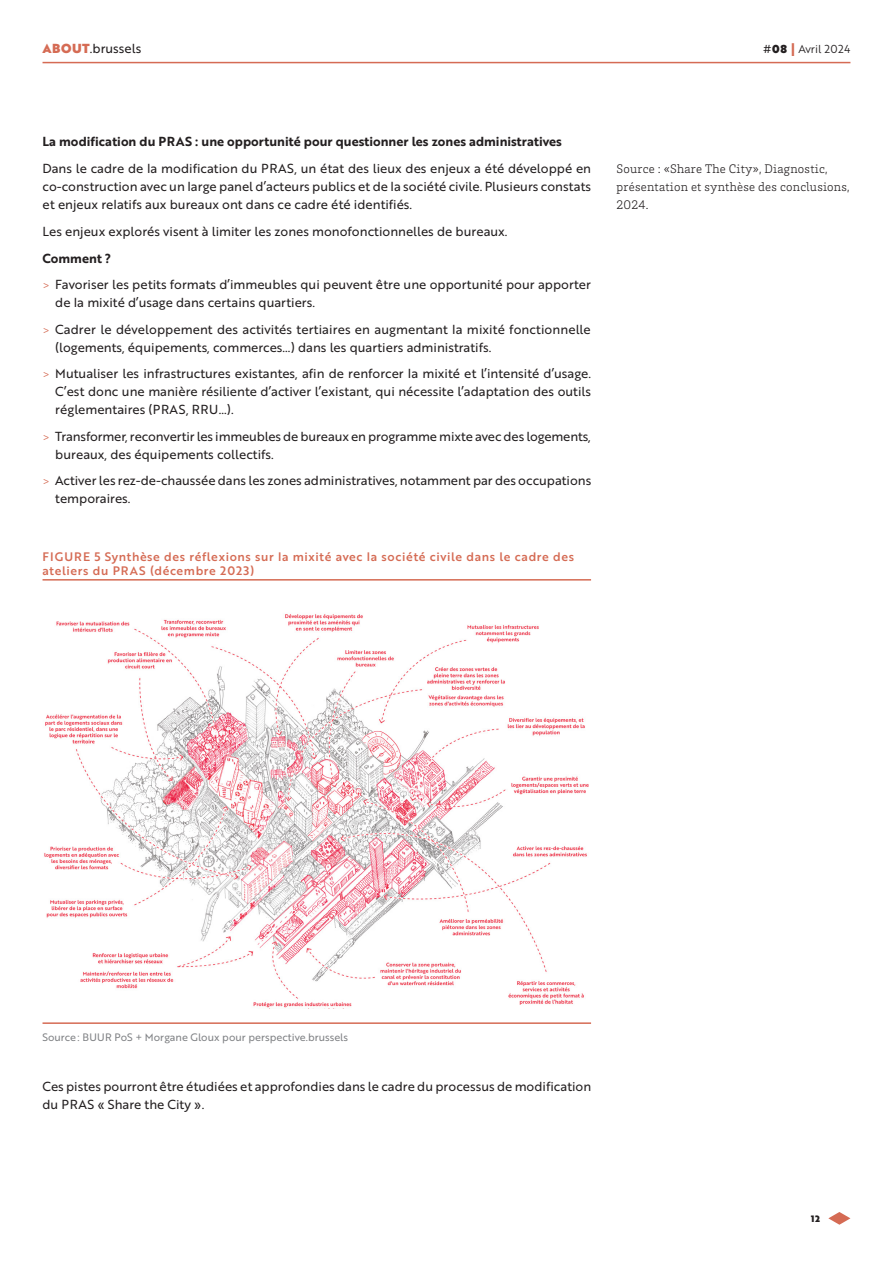
<style>
.page{position:relative;width:893px;height:1263px;background:#fff}
.page>*{position:absolute;margin:0;border:0;box-sizing:border-box;transform-origin:0 0}
._1-Body_Brother{font:12.75px/18px "Brother 1816 Regular";color:#231f20}
._1-Body_Brother-2{font:12.75px "Brother 1816 Bold";color:#231f20}
.Titre_niveau_5{font:300 12.75px/18px "Brix Slab";letter-spacing:.02em;color:#231f20}
.TAB_GRAPH_Titres{font:12px/13.5px "Brother 1816 Medium";letter-spacing:.05em;color:#d56b54}
.t1{font:11.25px "Brother 1816 Book";color:#231f20}
.Source_Note_Tab_Grap{font:10.5px "Brother 1816 Regular";color:#808285}
.t2{font:9px "Brother 1816 Black";color:#231f20}
.s1{font-family:"Brother 1816 Black";color:#d56b54}
.s2{font-family:"Brother 1816 Regular"}
.s3{font-family:"Brother 1816 Black"}
.s4{font-family:"Brother 1816 Bold";font-size:15px;color:#d56b54}
.s5{font-family:"Brix Slab";font-weight:300;color:#d56b54}
</style>
<div class="page">
<svg style="left:828px;top:1212px;width:22px;height:13px"></svg>
<hr style="left:43px;top:62px;width:807px;height:1px;background:#d56b54">
<img style="left:44px;top:614px;width:545px;height:395px">
<hr style="left:43px;top:1022px;width:548px;height:2px;background:#d56b54">
<hr style="left:43px;top:579px;width:548px;height:2px;background:#d56b54">
<p class="_1-Body_Brother" style="left:43px;top:39px;width:100px"><span class="s1">ABOUT</span>.brussels</p>
<p class="t1" style="left:763px;top:41px;width:89px"><span class="s2">#</span><span class="s3">08</span> <span class="s4">|</span> Avril 2024</p>
<p class="_1-Body_Brother-2" style="left:43px;top:131px;width:521px">La modification du PRAS : une opportunité pour questionner les zones administratives</p>
<p class="_1-Body_Brother" style="left:43px;top:158px;width:550px;text-align:justify">Dans le cadre de la modification du PRAS, un état des lieux des enjeux a été développé en co-construction avec un large panel d’acteurs publics et de la société civile. Plusieurs constats et enjeux relatifs aux bureaux ont dans ce cadre été identifiés.</p>
<p class="_1-Body_Brother" style="left:43px;top:221px;width:467px">Les enjeux explorés visent à limiter les zones monofonctionnelles de bureaux.</p>
<p class="_1-Body_Brother-2" style="left:43px;top:248px;width:70px">Comment ?</p>
<p class="_1-Body_Brother" style="left:55px;top:275px;width:537px;text-indent:-13px"><span class="s5">&gt;</span> Favoriser les petits formats d’immeubles qui peuvent être une opportunité pour apporter de la mixité d’usage dans certains quartiers.</p>
<p class="_1-Body_Brother" style="left:55px;top:319px;width:537px;text-indent:-13px"><span class="s5">&gt;</span> Cadrer le développement des activités tertiaires en augmentant la mixité fonctionnelle (logements, équipements, commerces…) dans les quartiers administratifs.</p>
<p class="_1-Body_Brother" style="left:55px;top:364px;width:537px;text-align:justify;text-indent:-13px"><span class="s5">&gt;</span> Mutualiser les infrastructures existantes, afin de renforcer la mixité et l’intensité d’usage.<br>C’est donc une manière résiliente d’activer l’existant, qui nécessite l’adaptation des outils réglementaires (PRAS, RRU…).</p>
<p class="_1-Body_Brother" style="left:55px;top:426px;width:537px;text-indent:-13px"><span class="s5">&gt;</span> Transformer, reconvertir les immeubles de bureaux en programme mixte avec des logements, bureaux, des équipements collectifs.</p>
<p class="_1-Body_Brother" style="left:55px;top:471px;width:537px;text-indent:-13px"><span class="s5">&gt;</span> Activer les rez-de-chaussée dans les zones administratives, notamment par des occupations temporaires.</p>
<p class="TAB_GRAPH_Titres" style="left:43px;top:550px;width:533px">FIGURE 5 Synthèse des réflexions sur la mixité avec la société civile dans le cadre des ateliers du PRAS (décembre 2023)</p>
<p class="Titre_niveau_5" style="left:617px;top:159px;width:235px">Source : «Share The City», Diagnostic, présentation et synthèse des conclusions,<br>2024.</p>
<p class="Source_Note_Tab_Grap" style="left:43px;top:1029px;width:307px">Source: BUUR PoS + Morgane Gloux pour perspective.brussels</p>
<p class="_1-Body_Brother" style="left:43px;top:1076px;width:550px">Ces pistes pourront être étudiées et approfondies dans le cadre du processus de modification du PRAS « Share the City ».</p>
<p class="t2" style="left:811px;top:1211px;width:10px">12</p>
</div>
